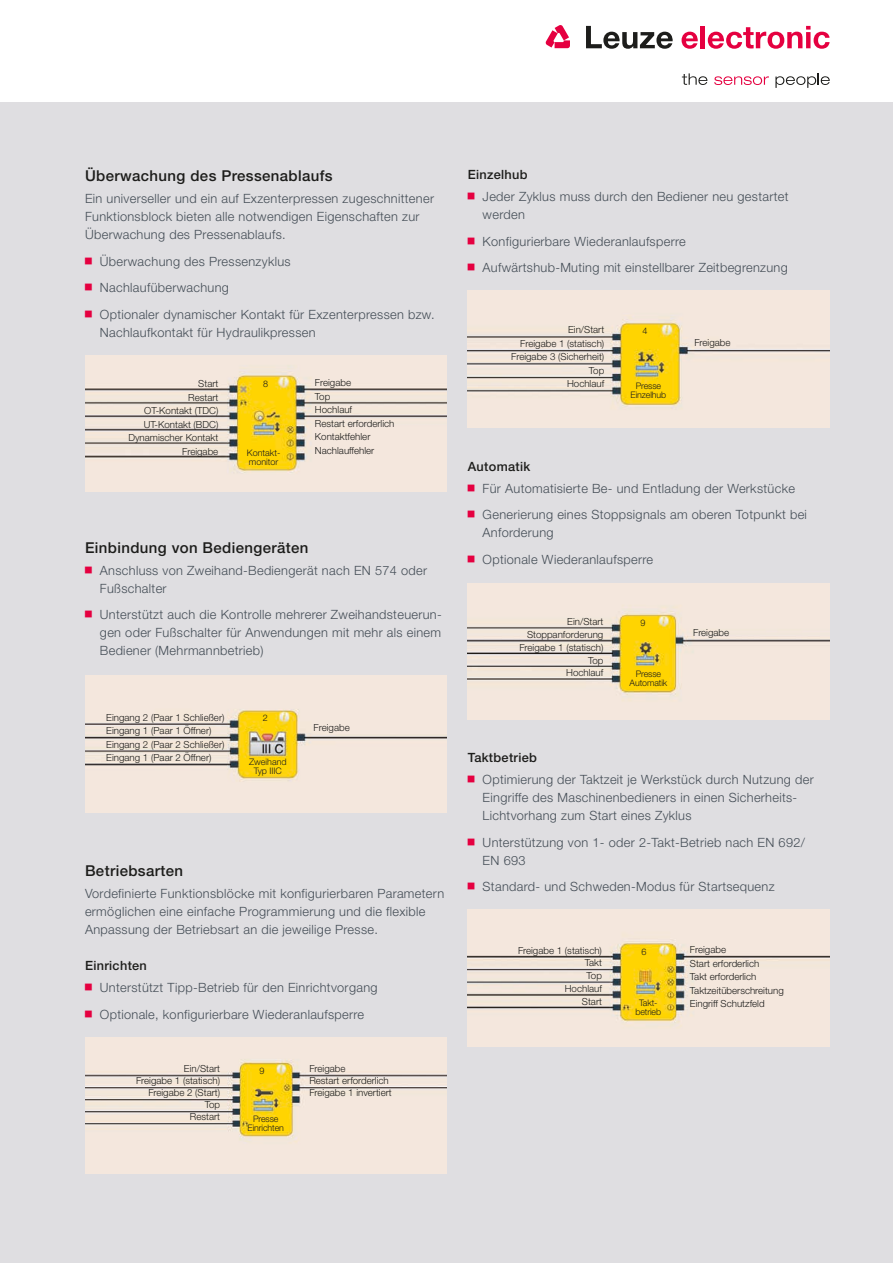
<style>
.page{position:relative;width:893px;height:1263px;background:#fff}
.page>*{position:absolute;margin:0;border:0;box-sizing:border-box;transform-origin:0 0}
.t1{font:500 15px "Helvetica Neue LT Pro";letter-spacing:.025em;color:#1d1d1b}
.t2{font:300 12.75px/18px "Helvetica Neue LT Pro";letter-spacing:.025em;color:#444d56}
.t3{font:500 12.75px "Helvetica Neue LT Pro";letter-spacing:.025em;color:#1d1d1b}
.t4{font:300 9.75px/13.5px "Helvetica Neue LT Pro";color:#1d1d1b;text-align:right}
.t5{font:300 9px/9px "Helvetica Neue LT Pro";letter-spacing:-.01em;color:#1d1d1b;text-align:center}
</style>
<div class="page">
<svg style="left:546px;top:25px;width:24px;height:23px"></svg>
<svg style="left:682px;top:32px;width:16px;height:17px"></svg>
<div style="left:700px;top:26px;width:5px;height:22px;background:#e50040"></div>
<svg style="left:708px;top:26px;width:122px;height:23px"></svg>
<svg style="left:714px;top:76px;width:55px;height:9px"></svg>
<svg style="left:586px;top:26px;width:87px;height:23px"></svg>
<svg style="left:682px;top:73px;width:25px;height:12px"></svg>
<svg style="left:775px;top:73px;width:55px;height:15px"></svg>
<div style="left:0;top:102px;width:893px;height:1161px;background:#dfdee1"></div>
<img style="left:85px;top:355px;width:361px;height:136px">
<img style="left:85px;top:675px;width:361px;height:137px">
<img style="left:85px;top:1037px;width:361px;height:136px">
<img style="left:468px;top:291px;width:361px;height:136px">
<img style="left:468px;top:583px;width:361px;height:136px">
<img style="left:468px;top:910px;width:361px;height:136px">
<p class="t1" style="left:85px;top:166px;width:249px">Überwachung des Pressenablaufs</p>
<p class="t2" style="left:85px;top:189px;width:350px">Ein universeller und ein auf Exzenterpressen zugeschnittener<br>Funktionsblock bieten alle notwendigen Eigenschaften zur<br>Überwachung des Pressenablaufs.</p>
<p class="t2" style="left:100px;top:247px;width:336px;line-height:26.5px">Überwachung des Pressenzyklus<br>Nachlaufüberwachung<br>Optionaler dynamischer Kontakt für Exzenterpressen bzw.</p>
<p class="t2" style="left:100px;top:323px;width:217px">Nachlaufkontakt für Hydraulikpressen</p>
<p class="t4" style="left:128px;top:377px;width:91px">Start<br>Restart<br>OT-Kontakt (TDC)<br>UT-Kontakt (BDC)<br>Dynamischer Kontakt<br>Freigabe</p>
<p class="t4" style="left:315px;top:376px;width:81px;text-align:left">Freigabe<br>Top<br>Hochlauf<br>Restart erforderlich<br>Kontaktfehler</p>
<p class="t5" style="left:263px;top:379px;width:7px">8</p>
<p class="t5" style="left:247px;top:449px;width:35px">Kontakt-</p>
<p class="t4" style="left:315px;top:443px;width:61px">Nachlauffehler</p>
<p class="t5" style="left:249px;top:458px;width:31px">monitor</p>
<p class="t1" style="left:85px;top:538px;width:225px">Einbindung von Bediengeräten</p>
<p class="t2" style="left:100px;top:561px;width:329px">Anschluss von Zweihand-Bediengerät nach EN 574 oder<br>Fußschalter</p>
<p class="t2" style="left:100px;top:606px;width:343px;text-align:justify">Unterstützt auch die Kontrolle mehrerer Zweihandsteuerun&shy;gen oder Fußschalter für Anwendungen mit mehr als einem Bediener (Mehrmannbetrieb)</p>
<p class="t4" style="left:106px;top:710px;width:120px;text-align:left">Eingang 2 (Paar 1 Schließer)<br>Eingang 1 (Paar 1 Öffner)<br>Eingang 2 (Paar 2 Schließer)<br>Eingang 1 (Paar 2 Öffner)</p>
<p class="t4" style="left:314px;top:721px;width:38px">Freigabe</p>
<p class="t5" style="left:263px;top:713px;width:7px">2</p>
<p class="t5" style="left:249px;top:757px;width:39px">Zweihand<br>Typ IIIC</p>
<p class="t1" style="left:85px;top:861px;width:100px">Betriebsarten</p>
<p class="t2" style="left:85px;top:884px;width:361px">Vordefinierte Funktionsblöcke mit konfigurierbaren Parametern ermöglichen eine einfache Programmierung und die flexible<br>Anpassung der Betriebsart an die jeweilige Presse.</p>
<p class="t3" style="left:85px;top:958px;width:63px">Einrichten</p>
<p class="t2" style="left:100px;top:974px;width:279px;line-height:26.5px">Unterstützt Tipp-Betrieb für den Einrichtvorgang<br>Optionale, konfigurierbare Wiederanlaufsperre</p>
<p class="t4" style="left:136px;top:1062px;width:85px;line-height:12px">Ein/Start<br>Freigabe 1 (statisch)<br>Freigabe 2 (Start)<br>Top<br>Restart</p>
<p class="t4" style="left:309px;top:1062px;width:84px;line-height:12px;text-align:left">Freigabe<br>Restart erforderlich<br>Freigabe 1 invertiert</p>
<p class="t5" style="left:259px;top:1065px;width:7px">9</p>
<p class="t5" style="left:248px;top:1114px;width:38px">Presse<br>Einrichten</p>
<p class="t3" style="left:468px;top:167px;width:61px">Einzelhub</p>
<p class="t2" style="left:483px;top:188px;width:307px">Jeder Zyklus muss durch den Bediener neu gestartet werden</p>
<p class="t2" style="left:483px;top:228px;width:307px;line-height:26.5px">Konfigurierbare Wiederanlaufsperre<br>Aufwärtshub-Muting mit einstellbarer Zeitbegrenzung</p>
<p class="t4" style="left:511px;top:323px;width:95px">Ein/Start<br>Freigabe 1 (statisch)<br>Freigabe 3 (Sicherheit)<br>Top<br>Hochlauf</p>
<p class="t5" style="left:643px;top:326px;width:7px">4</p>
<p class="t5" style="left:631px;top:381px;width:37px">Presse<br>Einzelhub</p>
<p class="t4" style="left:694px;top:336px;width:38px">Freigabe</p>
<p class="t3" style="left:468px;top:458px;width:64px">Automatik</p>
<p class="t2" style="left:483px;top:475px;width:326px;line-height:26.5px">Für Automatisierte Be- und Entladung der Werkstücke<br>Generierung eines Stoppsignals am oberen Totpunkt bei</p>
<p class="t2" style="left:483px;top:519px;width:172px;line-height:26.5px">Anforderung<br>Optionale Wiederanlaufsperre</p>
<p class="t4" style="left:519px;top:615px;width:85px;line-height:12.8px">Ein/Start<br>Stoppanforderung<br>Freigabe 1 (statisch)<br>Top<br>Hochlauf</p>
<p class="t5" style="left:640px;top:618px;width:7px">9</p>
<p class="t5" style="left:630px;top:669px;width:39px">Presse<br>Automatik</p>
<p class="t4" style="left:693px;top:625px;width:38px">Freigabe</p>
<p class="t3" style="left:468px;top:750px;width:71px">Taktbetrieb</p>
<p class="t2" style="left:483px;top:770px;width:333px">Optimierung der Taktzeit je Werkstück durch Nutzung der<br>Eingriffe des Maschinenbedieners in einen Sicherheits-<br>Lichtvorhang zum Start eines Zyklus</p>
<p class="t2" style="left:483px;top:833px;width:324px">Unterstützung von 1- oder 2-Takt-Betrieb nach EN 692/<br>EN 693</p>
<p class="t2" style="left:483px;top:877px;width:293px">Standard- und Schweden-Modus für Startsequenz</p>
<p class="t4" style="left:518px;top:943px;width:85px;line-height:12.8px">Freigabe 1 (statisch)<br>Takt<br>Top<br>Hochlauf<br>Start</p>
<p class="t5" style="left:641px;top:947px;width:7px">6</p>
<p class="t4" style="left:690px;top:943px;width:95px;text-align:left">Freigabe<br>Start erforderlich<br>Takt erforderlich<br>Taktzeitüberschreitung<br>Eingriff Schutzfeld</p>
<p class="t5" style="left:635px;top:997px;width:27px">Takt&shy;betrieb</p>
</div>
